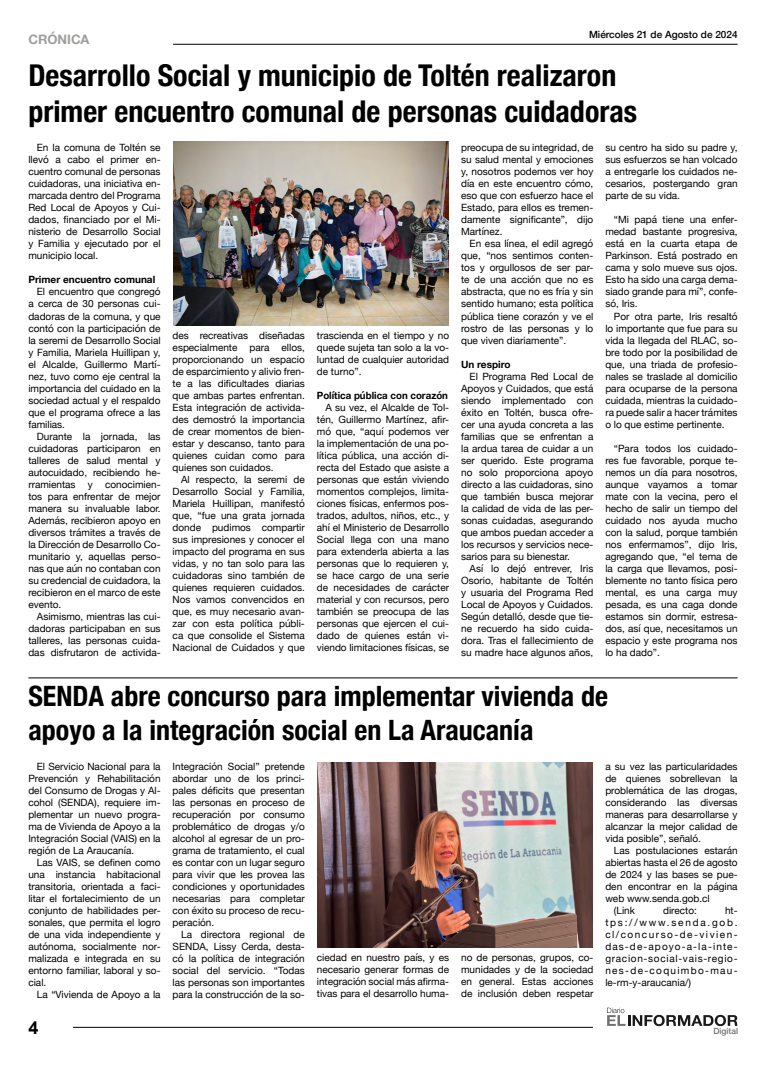
<style>
.page{position:relative;width:766px;height:1078px;background:#fff}
.page>*{position:absolute;margin:0;border:0;box-sizing:border-box;transform-origin:0 0}
.t1{font:700 condensed 30px/36px "Helvetica Neue";color:#000}
.t2{font:700 condensed 28px/33.6px "Helvetica Neue";color:#000}
.t3{font:700 18px "Arial";color:#000}
.t4{font:700 13px "Helvetica Neue";color:#9d9d9c}
.t5{font:10px/12px "Helvetica Neue";color:#000;text-align:justify}
.t6{font:700 10px "Helvetica Neue";color:#000}
.t7{font:500 10px "Helvetica Neue";color:#000}
.t8{font:500 8.5px "Helvetica Neue";color:#717170}
</style>
<div class="page">
<hr style="left:173px;top:44px;width:564px;height:1px;background:#000">
<hr style="left:73px;top:1026px;width:519px;height:1px;background:#000">
<svg style="left:607px;top:1007px;width:130px;height:18px"></svg>
<hr style="left:28px;top:677px;width:709px;height:1px;background:#000">
<img style="left:173px;top:142px;width:275px;height:183px">
<img style="left:317px;top:762px;width:275px;height:184px">
<p class="t7" style="left:589px;top:27px;width:150px">Miércoles 21 de Agosto de 2024</p>
<h3 class="t4" style="left:28px;top:29px;width:63px">CRÓNICA</h3>
<h1 class="t1" style="left:28px;top:55px;width:610px">Desarrollo Social y municipio de Toltén realizaron primer encuentro comunal de personas cuidadoras</h1>
<p class="t5" style="left:28px;top:142px;width:134px;text-indent:8px">En la comuna de Toltén se llevó a cabo el primer en&shy;cuentro comunal de personas cuidadoras, una iniciativa en&shy;marcada dentro del Programa Red Local de Apoyos y Cui&shy;dados, financiado por el Mi&shy;nisterio de Desarrollo Social y Familia y ejecutado por el municipio local.</p>
<p class="t6" style="left:28px;top:272px;width:128px">Primer encuentro comunal</p>
<p class="t5" style="left:28px;top:286px;width:134px;text-indent:8px">El encuentro que congregó a cerca de 30 personas cui&shy;dadoras de la comuna, y que contó con la participación de la seremi de Desarrollo Social y Familia, Mariela Huillipan y, el Alcalde, Guillermo Martí&shy;nez, tuvo como eje central la importancia del cuidado en la sociedad actual y el respaldo que el programa ofrece a las familias.</p>
<p class="t5" style="left:28px;top:430px;width:134px;text-indent:8px">Durante la jornada, las cuidadoras participaron en talleres de salud mental y autocuidado, recibiendo he&shy;rramientas y conocimien&shy;tos para enfrentar de mejor manera su invaluable labor.<br>Además, recibieron apoyo en diversos trámites a través de la Dirección de Desarrollo Co&shy;munitario y, aquellas perso&shy;nas que aún no contaban con su credencial de cuidadora, la recibieron en el marco de este evento.</p>
<p class="t5" style="left:28px;top:610px;width:134px;text-indent:8px">Asimismo, mientras las cui&shy;dadoras participaban en sus talleres, las personas cuida&shy;das disfrutaron de activida-</p>
<p class="t5" style="left:461px;top:142px;width:134px">preocupa de su integridad, de su salud mental y emociones y, nosotros podemos ver hoy día en este encuentro cómo, eso que con esfuerzo hace el Estado, para ellos es tremen&shy;damente significante”, dijo Martínez.</p>
<p class="t5" style="left:461px;top:238px;width:134px;text-indent:8px">En esa línea, el edil agregó que, “nos sentimos conten&shy;tos y orgullosos de ser par&shy;te de una acción que no es abstracta, que no es fría y sin sentido humano; esta política pública tiene corazón y ve el rostro de las personas y lo que viven diariamente”.</p>
<p class="t6" style="left:461px;top:356px;width:51px">Un respiro</p>
<p class="t5" style="left:461px;top:370px;width:134px;text-indent:8px">El Programa Red Local de Apoyos y Cuidados, que está siendo implementado con éxito en Toltén, busca ofre&shy;cer una ayuda concreta a las familias que se enfrentan a la ardua tarea de cuidar a un ser querido. Este programa no solo proporciona apoyo directo a las cuidadoras, sino que también busca mejorar la calidad de vida de las per&shy;sonas cuidadas, asegurando que ambos puedan acceder a los recursos y servicios nece&shy;sarios para su bienestar.</p>
<p class="t5" style="left:461px;top:562px;width:134px;text-indent:8px">Así lo dejó entrever, Iris Osorio, habitante de Toltén y usuaria del Programa Red Local de Apoyos y Cuidados.<br>Según detalló, desde que tie&shy;ne recuerdo ha sido cuida&shy;dora. Tras el fallecimiento de su madre hace algunos años,</p>
<p class="t5" style="left:605px;top:142px;width:134px">su centro ha sido su padre y, sus esfuerzos se han volcado a entregarle los cuidados ne&shy;cesarios, postergando gran parte de su vida.</p>
<p class="t5" style="left:605px;top:214px;width:134px;text-indent:8px">“Mi papá tiene una enfer&shy;medad bastante progresiva, está en la cuarta etapa de Parkinson. Está postrado en cama y solo mueve sus ojos.<br>Esto ha sido una carga dema&shy;siado grande para mí”, confe&shy;só, Iris.</p>
<p class="t5" style="left:605px;top:310px;width:134px;text-indent:8px">Por otra parte, Iris resaltó lo importante que fue para su vida la llegada del RLAC, so&shy;bre todo por la posibilidad de que, una triada de profesio&shy;nales se traslade al domicilio para ocuparse de la persona cuidada, mientras la cuidado&shy;ra puede salir a hacer trámites o lo que estime pertinente.</p>
<p class="t5" style="left:605px;top:442px;width:134px;text-indent:8px">“Para todos los cuidado&shy;res fue favorable, porque te&shy;nemos un día para nosotros, aunque vayamos a tomar mate con la vecina, pero el hecho de salir un tiempo del cuidado nos ayuda mucho con la salud, porque también nos enfermamos”, dijo Iris, agregando que, “el tema de la carga que llevamos, posi&shy;blemente no tanto física pero mental, es una carga muy pesada, es una caga donde estamos sin dormir, estresa&shy;dos, así que, necesitamos un espacio y este programa nos lo ha dado”.</p>
<p class="t5" style="left:172px;top:330px;width:134px">des recreativas diseñadas especialmente para ellos, proporcionando un espacio de esparcimiento y alivio fren&shy;te a las dificultades diarias que ambas partes enfrentan.<br>Esta integración de activida&shy;des demostró la importancia de crear momentos de bien&shy;estar y descanso, tanto para quienes cuidan como para quienes son cuidados.</p>
<p class="t5" style="left:172px;top:474px;width:134px;text-indent:8px">Al respecto, la seremi de Desarrollo Social y Familia, Mariela Huillipan, manifestó que, “fue una grata jornada donde pudimos compartir sus impresiones y conocer el impacto del programa en sus vidas, y no tan solo para las cuidadoras sino también de quienes requieren cuidados.<br>Nos vamos convencidos en que, es muy necesario avan&shy;zar con esta política públi&shy;ca que consolide el Sistema Nacional de Cuidados y que</p>
<p class="t5" style="left:317px;top:330px;width:134px">trascienda en el tiempo y no quede sujeta tan solo a la vo&shy;luntad de cualquier autoridad de turno”.</p>
<p class="t6" style="left:317px;top:387px;width:133px">Política pública con corazón</p>
<p class="t5" style="left:317px;top:402px;width:134px;text-indent:8px">A su vez, el Alcalde de Tol&shy;tén, Guillermo Martínez, afir&shy;mó que, “aquí podemos ver la implementación de una po&shy;lítica pública, una acción di&shy;recta del Estado que asiste a personas que están viviendo momentos complejos, limita&shy;ciones físicas, enfermos pos&shy;trados, adultos, niños, etc., y ahí el Ministerio de Desarrollo Social llega con una mano para extenderla abierta a las personas que lo requieren y, se hace cargo de una serie de necesidades de carácter material y con recursos, pero también se preocupa de las personas que ejercen el cui&shy;dado de quienes están vi&shy;viendo limitaciones físicas, se</p>
<h2 class="t2" style="left:28px;top:677px;width:581px">SENDA abre concurso para implementar vivienda de apoyo a la integración social en La Araucanía</h2>
<p class="t5" style="left:28px;top:761px;width:134px;text-indent:8px">El Servicio Nacional para la Prevención y Rehabilitación del Consumo de Drogas y Al&shy;cohol (SENDA), requiere im&shy;plementar un nuevo progra&shy;ma de Vivienda de Apoyo a la Integración Social (VAIS) en la región de La Araucanía.</p>
<p class="t5" style="left:28px;top:857px;width:134px;text-indent:9px">Las VAIS, se definen como una instancia habitacional transitoria, orientada a faci&shy;litar el fortalecimiento de un conjunto de habilidades per&shy;sonales, que permita el logro de una vida independiente y autónoma, socialmente nor&shy;malizada e integrada en su entorno familiar, laboral y so&shy;cial.</p>
<p class="t5" style="left:37px;top:989px;width:125px">La “Vivienda de Apoyo a la</p>
<p class="t5" style="left:172px;top:761px;width:134px">Integración Social” pretende abordar uno de los princi&shy;pales déficits que presentan las personas en proceso de recuperación por consumo problemático de drogas y/o alcohol al egresar de un pro&shy;grama de tratamiento, el cual es contar con un lugar seguro para vivir que les provea las condiciones y oportunidades necesarias para completar con éxito su proceso de recu&shy;peración.</p>
<p class="t5" style="left:172px;top:929px;width:134px;text-indent:8px">La directora regional de SENDA, Lissy Cerda, desta&shy;có la política de integración social del servicio. “Todas las personas son importantes para la construcción de la so-</p>
<p class="t5" style="left:317px;top:951px;width:134px">ciedad en nuestro país, y es necesario generar formas de integración social más afirma&shy;tivas para el desarrollo huma-</p>
<p class="t5" style="left:461px;top:951px;width:134px">no de personas, grupos, co&shy;munidades y de la sociedad en general. Estas acciones de inclusión deben respetar</p>
<p class="t5" style="left:605px;top:761px;width:134px">a su vez las particularidades de quienes sobrellevan la problemática de las drogas, considerando las diversas maneras para desarrollarse y alcanzar la mejor calidad de vida posible”, señaló.</p>
<p class="t5" style="left:613px;top:845px;width:125px">Las postulaciones estarán</p>
<p class="t5" style="left:605px;top:857px;width:134px">abiertas hasta el 26 de agosto</p>
<p class="t5" style="left:605px;top:869px;width:134px">de 2024 y las bases se pue-</p>
<p class="t5" style="left:605px;top:881px;width:134px">den encontrar en la página</p>
<p class="t5" style="left:605px;top:893px;width:106px">web www.senda.gob.cl</p>
<p class="t5" style="left:613px;top:905px;width:23px">(Link</p>
<p class="t5" style="left:663px;top:905px;width:35px">directo:</p>
<p class="t5" style="left:605px;top:905px;width:134px;text-indent:120px">ht&shy;tps://www.senda.gob. cl/concurso-de-vivien&shy;das-de-apoyo-a-la-inte&shy;gracion-social-vais-regio&shy;nes-de-coquimbo-mau&shy;le-rm-y-araucania/)</p>
<h3 class="t3" style="left:28px;top:1015px;width:12px">4</h3>
<p class="t8" style="left:713px;top:1023px;width:26px">Digital</p>
</div>
